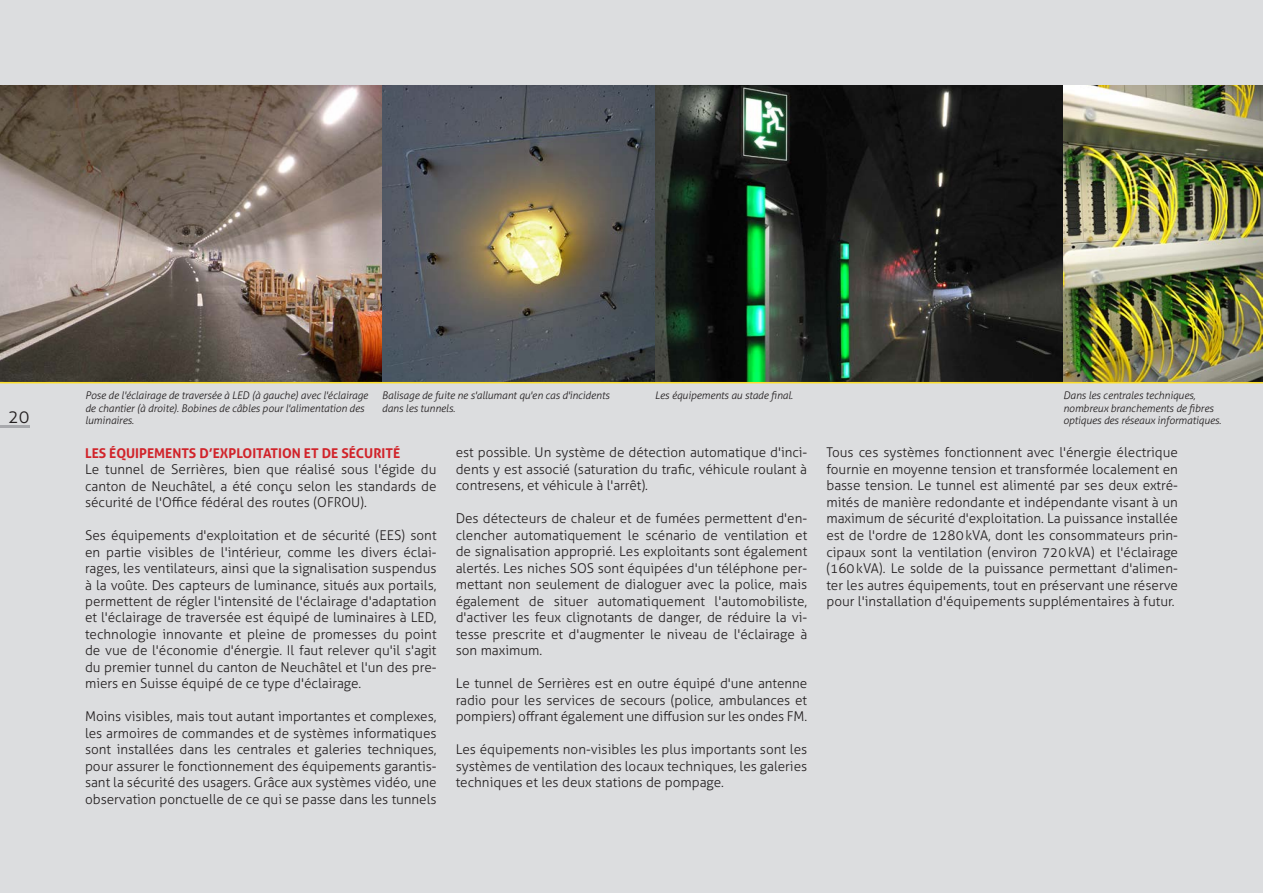
<style>
.page{position:relative;width:1263px;height:893px;background:#dcdddf}
.page>*{position:absolute;margin:0;border:0;box-sizing:border-box;transform-origin:0 0}
.t1{font:300 18px "Aller";color:#231f20}
.base_texte{font:300 13.5px/16.5px "Aller";color:#231f20;text-align:justify}
.base_texte-2{font:700 13.5px "Aller";color:#d1232a}
.légende{font:italic 300 10.5px/12.6px "Aller";letter-spacing:-.01em;color:#231f20}
</style>
<div class="page">
<hr style="left:0;top:425px;width:30px;height:3px;background:#a8a9ad">
<img style="left:655px;top:85px;width:408px;height:297px">
<svg style="left:0;top:85px;width:382px;height:297px;background:#827369"></svg>
<img style="left:1063px;top:85px;width:199px;height:297px">
<svg style="left:382px;top:85px;width:273px;height:297px;background:#60615d"></svg>
<hr style="left:1262px;top:85px;width:1px;height:298px;background:#808285">
<hr style="left:0;top:382px;width:1263px;height:1px;background:#fbdd2b">
<p class="t1" style="left:8px;top:406px;width:23px">20</p>
<p class="légende" style="left:85px;top:389px;width:284px">Pose de l'éclairage de traversée à LED (à gauche) avec l'éclairage de chantier (à droite). Bobines de câbles pour l'alimentation des luminaires.</p>
<p class="légende" style="left:382px;top:389px;width:229px">Balisage de fuite ne s'allumant qu'en cas d'incidents dans les tunnels.</p>
<p class="légende" style="left:655px;top:389px;width:140px">Les équipements au stade final.</p>
<p class="légende" style="left:1063px;top:389px;width:160px">Dans les centrales techniques, nombreux branchements de fibres optiques des réseaux informatiques.</p>
<p class="base_texte-2" style="left:85px;top:444px;width:317px">LES ÉQUIPEMENTS D’EXPLOITATION ET DE SÉCURITÉ</p>
<p class="base_texte" style="left:85px;top:461px;width:353px">Le tunnel de Serrières, bien que réalisé sous l'égide du canton de Neuchâtel, a été conçu selon les standards de sécurité de l'Office fédéral des routes (OFROU).</p>
<p class="base_texte" style="left:85px;top:527px;width:353px">Ses équipements d'exploitation et de sécurité (EES) sont en partie visibles de l'intérieur, comme les divers éclai&shy;rages, les ventilateurs, ainsi que la signalisation suspendus à la voûte. Des capteurs de luminance, situés aux portails, permettent de régler l'intensité de l'éclairage d'adaptation et l'éclairage de traversée est équipé de luminaires à LED, technologie innovante et pleine de promesses du point de vue de l'économie d'énergie. Il faut relever qu'il s'agit du premier tunnel du canton de Neuchâtel et l'un des pre&shy;miers en Suisse équipé de ce type d'éclairage.</p>
<p class="base_texte" style="left:85px;top:708px;width:353px">Moins visibles, mais tout autant importantes et complexes, les armoires de commandes et de systèmes informatiques sont installées dans les centrales et galeries techniques, pour assurer le fonctionnement des équipements garantis&shy;sant la sécurité des usagers. Grâce aux systèmes vidéo, une observation ponctuelle de ce qui se passe dans les tunnels</p>
<p class="base_texte" style="left:456px;top:444px;width:353px">est possible. Un système de détection automatique d'inci&shy;dents y est associé (saturation du trafic, véhicule roulant à contresens, et véhicule à l'arrêt).</p>
<p class="base_texte" style="left:456px;top:510px;width:353px">Des détecteurs de chaleur et de fumées permettent d'en&shy;clencher automatiquement le scénario de ventilation et de signalisation approprié. Les exploitants sont également alertés. Les niches SOS sont équipées d'un téléphone per&shy;mettant non seulement de dialoguer avec la police, mais également de situer automatiquement l'automobiliste, d'activer les feux clignotants de danger, de réduire la vi&shy;tesse prescrite et d'augmenter le niveau de l'éclairage à son maximum.</p>
<p class="base_texte" style="left:456px;top:675px;width:353px">Le tunnel de Serrières est en outre équipé d'une antenne radio pour les services de secours (police, ambulances et pompiers) offrant également une diffusion sur les ondes FM.</p>
<p class="base_texte" style="left:456px;top:741px;width:353px">Les équipements non-visibles les plus importants sont les systèmes de ventilation des locaux techniques, les galeries techniques et les deux stations de pompage.</p>
<p class="base_texte" style="left:826px;top:444px;width:353px">Tous ces systèmes fonctionnent avec l'énergie électrique fournie en moyenne tension et transformée localement en basse tension. Le tunnel est alimenté par ses deux extré&shy;mités de manière redondante et indépendante visant à un maximum de sécurité d'exploitation. La puissance installée est de l'ordre de 1280kVA, dont les consommateurs prin&shy;cipaux sont la ventilation (environ 720kVA) et l'éclairage (160kVA). Le solde de la puissance permettant d'alimen&shy;ter les autres équipements, tout en préservant une réserve pour l'installation d'équipements supplémentaires à futur.</p>
</div>
